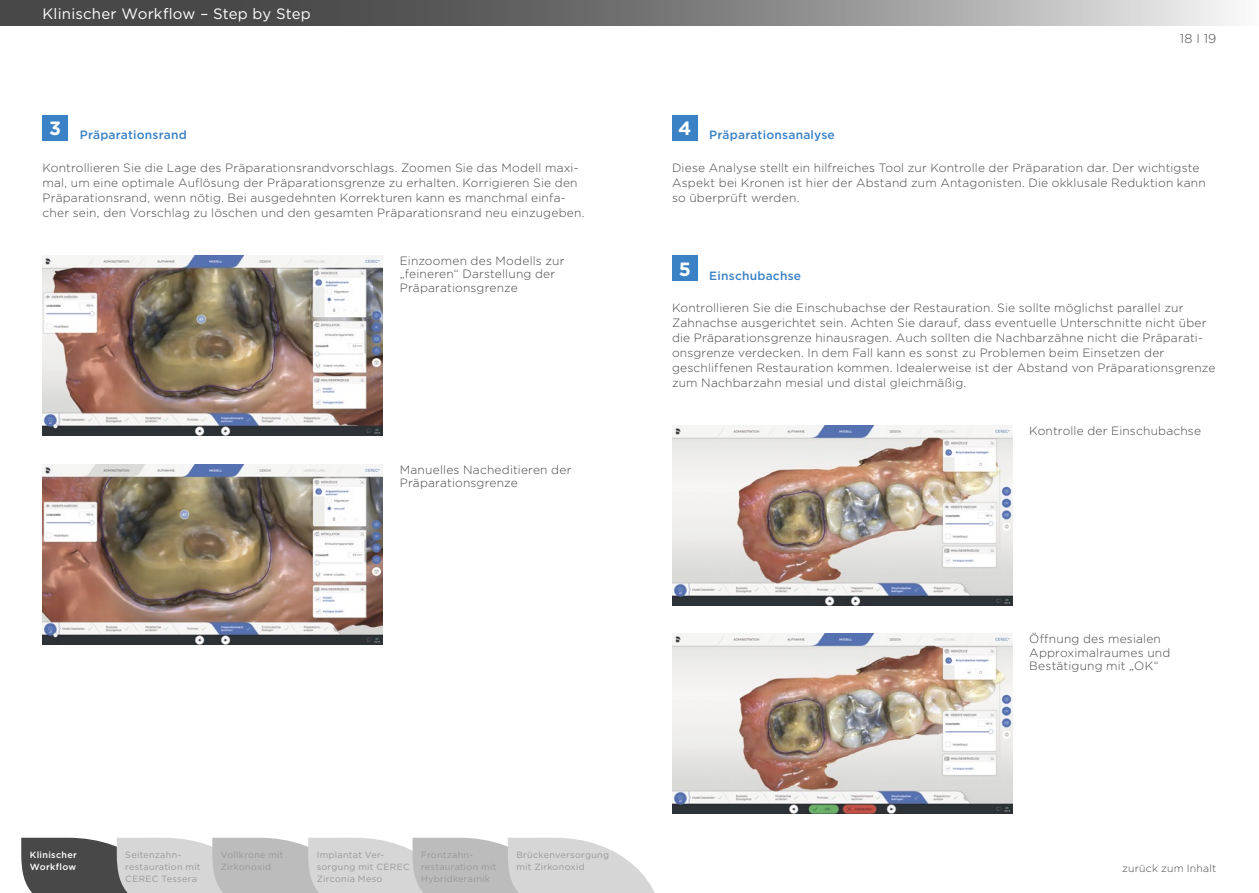
<style>
.page{position:relative;width:1259px;height:893px;background:#fff}
.page>*{position:absolute;margin:0;border:0;box-sizing:border-box;transform-origin:0 0}
.t1{font:15px "Gotham";letter-spacing:.015em;color:#fff}
.t2{font:300 12.75px "Gotham";color:#484848}
.t3{font:300 12px/15px "Gotham";letter-spacing:.015em;color:#484848}
.t4{font:500 12px "Gotham";letter-spacing:.015em;color:#3a81c5}
.t5{font:300 10.5px "Gotham";letter-spacing:.02em;color:#484848}
.t6{font:9px/12px "Gotham";letter-spacing:.035em;color:#989898}
.t7{font:500 9px/12px "Gotham";letter-spacing:.035em;color:#fff}
</style>
<div class="page">
<img style="left:43px;top:255px;width:340px;height:180px">
<img style="left:43px;top:464px;width:340px;height:180px">
<img style="left:672px;top:425px;width:340px;height:180px">
<img style="left:672px;top:634px;width:340px;height:180px">
<svg style="left:0;top:0;width:1230px;height:26px;background:#7e7e7e"></svg>
<svg style="left:21px;top:838px;width:634px;height:55px;background:#bcbcbc"></svg>
<div style="left:43px;top:115px;width:25px;height:25px;background:#3a81c5"></div>
<div style="left:672px;top:115px;width:25px;height:25px;background:#3a81c5"></div>
<div style="left:672px;top:255px;width:25px;height:26px;background:#3a81c5"></div>
<p class="t1" style="left:43px;top:4px;width:270px">Klinischer Workflow – Step by Step</p>
<p class="t2" style="left:1179px;top:30px;width:38px">18 I 19</p>
<p class="t4" style="left:49px;top:127px;width:139px"><sup>3</sup> Präparationsrand</p>
<p class="t4" style="left:678px;top:127px;width:158px"><sup>4</sup> Präparationsanalyse</p>
<p class="t3" style="left:43px;top:160px;width:543px">Kontrollieren Sie die Lage des Präparationsrandvorschlags. Zoomen Sie das Modell maxi&shy;mal, um eine optimale Auflösung der Präparationsgrenze zu erhalten. Korrigieren Sie den Präparationsrand, wenn nötig. Bei ausgedehnten Korrekturen kann es manchmal einfa&shy;cher sein, den Vorschlag zu löschen und den gesamten Präparationsrand neu einzugeben.</p>
<p class="t3" style="left:672px;top:160px;width:535px">Diese Analyse stellt ein hilfreiches Tool zur Kontrolle der Präparation dar. Der wichtigste<br>Aspekt bei Kronen ist hier der Abstand zum Antagonisten. Die okklusale Reduktion kann so überprüft werden.</p>
<p class="t3" style="left:400px;top:253px;width:166px;line-height:13.5px">Einzoomen des Modells zur „feineren“ Darstellung der<br>Präparationsgrenze</p>
<p class="t3" style="left:400px;top:463px;width:173px;line-height:13.5px">Manuelles Nacheditieren der<br>Präparationsgrenze</p>
<p class="t4" style="left:679px;top:268px;width:124px"><sup>5</sup> Einschubachse</p>
<p class="t3" style="left:672px;top:300px;width:545px">Kontrollieren Sie die Einschubachse der Restauration. Sie sollte möglichst parallel zur Zahnachse ausgerichtet sein. Achten Sie darauf, dass eventuelle Unterschnitte nicht über die Präparationsgrenze hinausragen. Auch sollten die Nachbarzähne nicht die Präparati&shy;onsgrenze verdecken. In dem Fall kann es sonst zu Problemen beim Einsetzen der geschliffenen Restauration kommen. Idealerweise ist der Abstand von Präparationsgrenze zum Nachbarzahn mesial und distal gleichmäßig.</p>
<p class="t3" style="left:1029px;top:423px;width:173px">Kontrolle der Einschubachse</p>
<p class="t3" style="left:1029px;top:632px;width:143px;line-height:13.5px">Öffnung des mesialen<br>Approximalraumes und<br>Bestätigung mit „OK“</p>
<p class="t7" style="left:30px;top:848px;width:49px">Klinischer<br>Workflow</p>
<p class="t6" style="left:125px;top:848px;width:77px">Seitenzahn&shy;restauration mit<br>CEREC Tessera</p>
<p class="t6" style="left:221px;top:848px;width:64px">Vollkrone mit<br>Zirkonoxid</p>
<p class="t6" style="left:317px;top:848px;width:94px">Implantat Ver&shy;sorgung mit CEREC<br>Zirconia Meso</p>
<p class="t6" style="left:421px;top:848px;width:77px">Frontzahn&shy;restauration mit<br>Hybridkeramik</p>
<p class="t6" style="left:516px;top:848px;width:94px">Brückenversorgung mit Zirkonoxid</p>
<p class="t5" style="left:1122px;top:861px;width:96px">zurück zum Inhalt</p>
</div>
